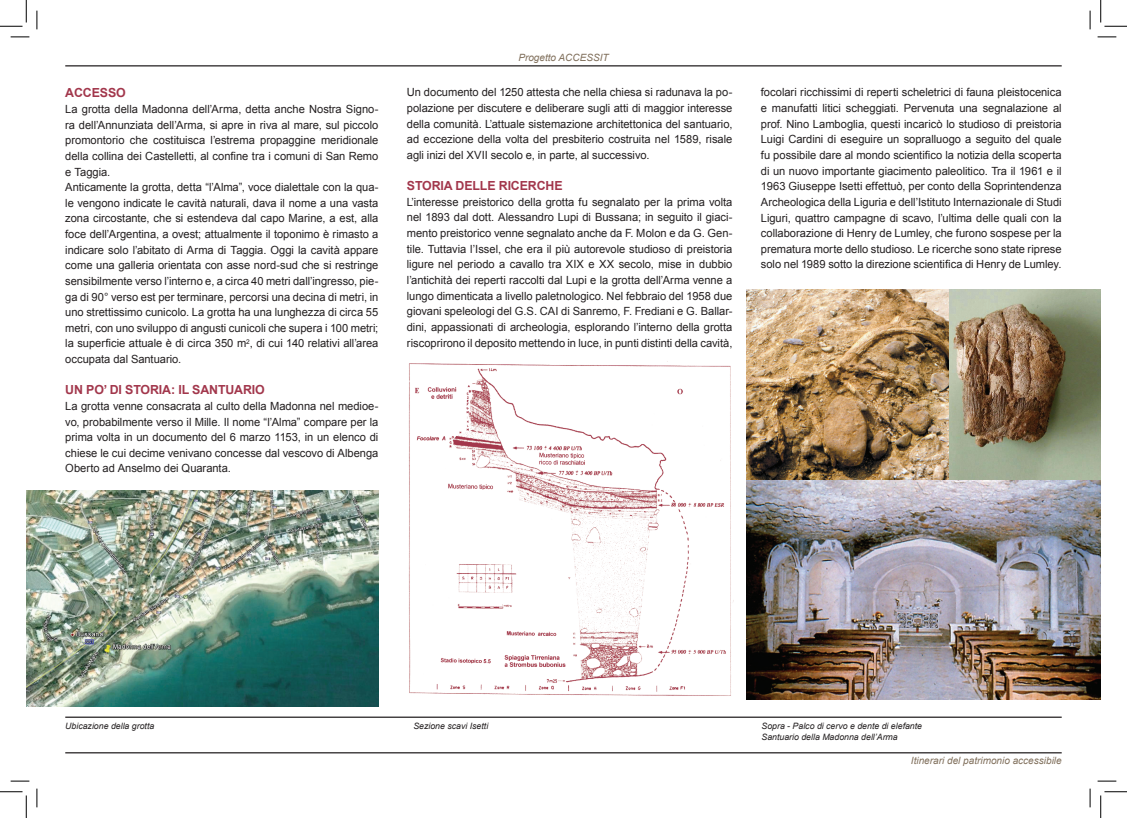
<style>
.page{position:relative;width:1127px;height:818px;background:#fff}
.page>*{position:absolute;margin:0;border:0;box-sizing:border-box;transform-origin:0 0}
.t1{font:700 12.5px "Arial";letter-spacing:-.01em;color:#a2374c}
.t2{font:11.25px/15.6px "Arial";letter-spacing:-.005em;color:#231f20;text-align:justify}
.t3{font:italic 10px "Arial";color:#806f5b}
.t4{font:italic 8.75px/10.5px "Arial";color:#231f20}
</style>
<div class="page">
<hr style="left:65px;top:65px;width:996px;height:1px;background:#231f20">
<hr style="left:65px;top:716px;width:996px;height:2px;background:#231f20">
<hr style="left:65px;top:752px;width:996px;height:1px;background:#231f20">
<img style="left:408px;top:361px;width:323px;height:335px">
<img style="left:746px;top:290px;width:354px;height:409px">
<img style="left:26px;top:490px;width:352px;height:216px">
<svg style="left:11px;top:36px;width:18px;height:2px"></svg>
<svg style="left:1097px;top:36px;width:18px;height:2px"></svg>
<svg style="left:11px;top:780px;width:18px;height:2px"></svg>
<svg style="left:1097px;top:780px;width:18px;height:2px"></svg>
<svg style="left:36px;top:11px;width:2px;height:18px"></svg>
<svg style="left:36px;top:788px;width:2px;height:19px"></svg>
<svg style="left:1089px;top:11px;width:1px;height:18px"></svg>
<svg style="left:1089px;top:788px;width:1px;height:19px"></svg>
<svg style="left:0;top:0;width:27px;height:27px"></svg>
<svg style="left:0;top:791px;width:27px;height:27px"></svg>
<svg style="left:1100px;top:0;width:26px;height:27px"></svg>
<svg style="left:1100px;top:791px;width:26px;height:27px"></svg>
<p class="t1" style="left:65px;top:86px;width:62px">ACCESSO</p>
<p class="t2" style="left:65px;top:101px;width:314px;text-align:left">La grotta della Madonna dell’Arma, detta anche Nostra Signo&shy;ra dell’Annunziata dell’Arma, si apre in riva al mare, sul piccolo promontorio che costituisca l’estrema propaggine meridionale della collina dei Castelletti, al confine tra i comuni di San Remo e Taggia.<br>Anticamente la grotta, detta “l’Alma”, voce dialettale con la qua&shy;le vengono indicate le cavità naturali, dava il nome a una vasta zona circostante, che si estendeva dal capo Marine, a est, alla foce dell’Argentina, a ovest; attualmente il toponimo è rimasto a indicare solo l’abitato di Arma di Taggia. Oggi la cavità appare come una galleria orientata con asse nord-sud che si restringe sensibilmente verso l’interno e, a circa 40 metri dall’ingresso, pie&shy;ga di 90° verso est per terminare, percorsi una decina di metri, in uno strettissimo cunicolo. La grotta ha una lunghezza di circa 55 metri, con uno sviluppo di angusti cunicoli che supera i 100 metri; la superficie attuale è di circa 350 m<sup>2</sup>, di cui 140 relativi all’area occupata dal Santuario.</p>
<p class="t1" style="left:65px;top:383px;width:136px">UN PO’ DI STORIA: IL SANTUARIO</p>
<p class="t2" style="left:65px;top:398px;width:314px">La grotta venne consacrata al culto della Madonna nel medioe&shy;vo, probabilmente verso il Mille. Il nome “l’Alma” compare per la prima volta in un documento del 6 marzo 1153, in un elenco di chiese le cui decime venivano concesse dal vescovo di Albenga Oberto ad Anselmo dei Quaranta.</p>
<p class="t3" style="left:518px;top:52px;width:92px">Progetto Accessit</p>
<p class="t2" style="left:407px;top:85px;width:327px">Un documento del 1250 attesta che nella chiesa si radunava la po&shy;polazione per discutere e deliberare sugli atti di maggior interesse della comunità. L’attuale sistemazione architettonica del santuario, ad eccezione della volta del presbiterio costruita nel 1589, risale agli inizi del XVII secolo e, in parte, al successivo.</p>
<p class="t1" style="left:407px;top:179px;width:17px">STORIA</p>
<p class="t1" style="left:455px;top:179px;width:52px">DELLE RICERC</p>
<p class="t1" style="left:545px;top:179px;width:17px">HE</p>
<p class="t2" style="left:407px;top:194px;width:327px">L’interesse preistorico della grotta fu segnalato per la prima volta nel 1893 dal dott. Alessandro Lupi di Bussana; in seguito il giaci&shy;mento preistorico venne segnalato anche da F. Molon e da G. Gen&shy;tile. Tuttavia l’Issel, che era il più autorevole studioso di preistoria ligure nel periodo a cavallo tra XIX e XX secolo, mise in dubbio l’antichità dei reperti raccolti dal Lupi e la grotta dell’Arma venne a lungo dimenticata a livello paletnologico. Nel febbraio del 1958 due giovani speleologi del G.S. CAI di Sanremo, F. Frediani e G. Ballar&shy;dini, appassionati di archeologia, esplorando l’interno della grotta riscoprirono il deposito mettendo in luce, in punti distinti della cavità,</p>
<p class="t2" style="left:760px;top:85px;width:302px">focolari ricchissimi di reperti scheletrici di fauna pleistocenica e manufatti litici scheggiati. Pervenuta una segnalazione al prof. Nino Lamboglia, questi incaricò lo studioso di preistoria Luigi Cardini di eseguire un sopralluogo a seguito del quale fu possibile dare al mondo scientifico la notizia della scoperta di un nuovo importante giacimento paleolitico. Tra il 1961 e il 1963 Giuseppe Isetti effettuò, per conto della Soprintendenza Archeologica della Liguria e dell’Istituto Internazionale di Studi Liguri, quattro campagne di scavo, l’ultima delle quali con la collaborazione di Henry de Lumley, che furono sospese per la prematura morte dello studioso. Le ricerche sono state riprese solo nel 1989 sotto la direzione scientifica di Henry de Lumley.</p>
<p class="t4" style="left:65px;top:721px;width:90px">Ubicazione della grotta</p>
<p class="t4" style="left:413px;top:721px;width:76px">Sezione scavi Isetti</p>
<p class="t4" style="left:761px;top:721px;width:162px">Sopra - Palco di cervo e dente di elefante<br>Santuario della Madonna dell’Arma</p>
<p class="t3" style="left:910px;top:755px;width:152px">Itinerari del patrimonio accessibile</p>
</div>
